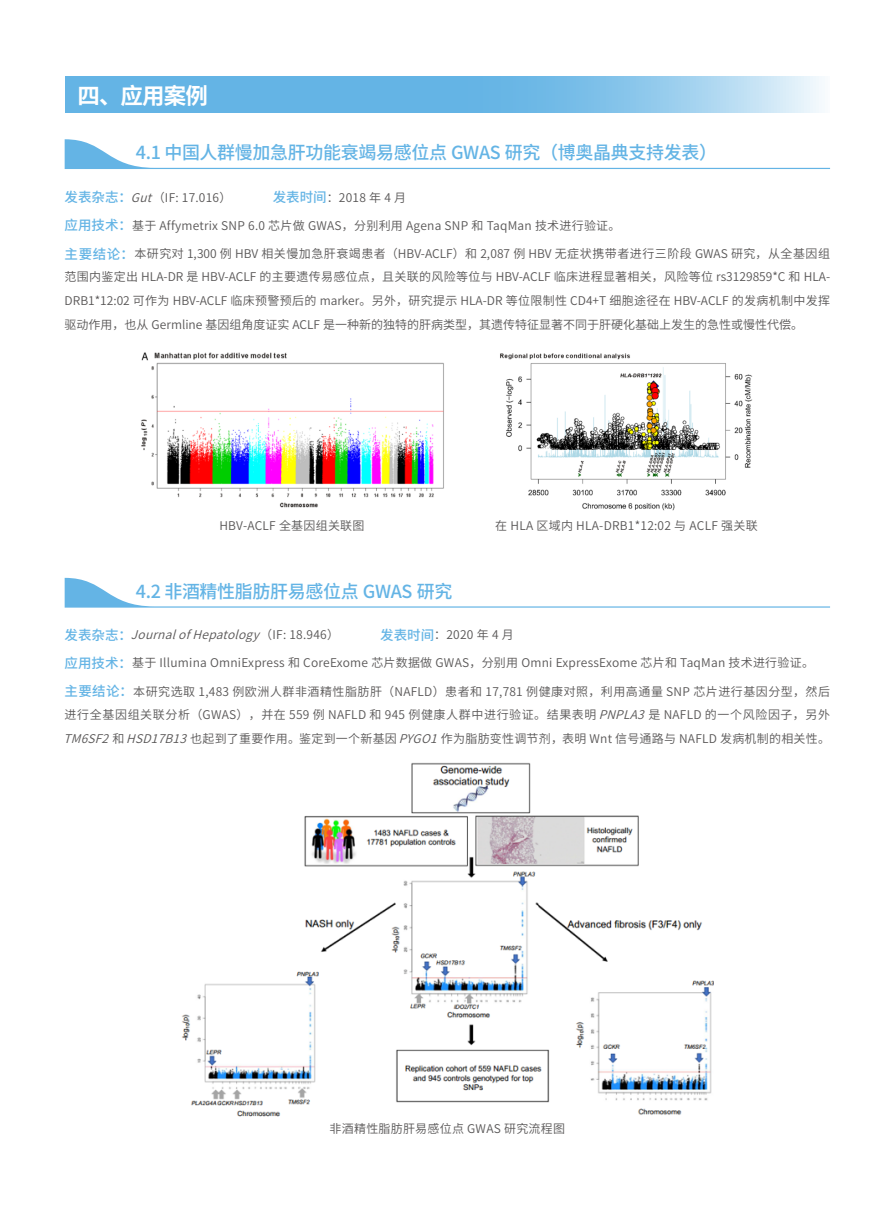
<style>
.page{position:relative;width:893px;height:1212px;background:#fff}
.page>*{position:absolute;margin:0;border:0;box-sizing:border-box;transform-origin:0 0}
.t1{font:700 22.5px "Source Han Sans CN";color:#fff}
.t2{font:500 18px "Source Han Sans CN";letter-spacing:-.02em;color:#64b4e5}
.t3{font:12px/23.7px "Source Han Sans CN";letter-spacing:.02em;color:#595757;text-align:justify}
.t4{font:italic 12px "Source Han Sans CN";color:#595757}
.s1{font-weight:500;font-size:13.5px;color:#64b4e5}
.s2{font-style:italic}
.s3{font-weight:500;font-style:normal;font-size:13.5px;color:#64b4e5}
.s4{font-style:normal}
</style>
<div class="page">
<svg style="left:66px;top:77px;width:756px;height:36px;background:#7cbfe8"></svg>
<img style="left:141px;top:352px;width:303px;height:156px">
<img style="left:500px;top:353px;width:253px;height:158px">
<svg style="left:65px;top:578px;width:765px;height:30px"></svg>
<svg style="left:65px;top:139px;width:765px;height:30px"></svg>
<img style="left:182px;top:762px;width:531px;height:355px">
<h1 class="t1" style="left:77px;top:84px;width:132px">四、应用案例</h1>
<h2 class="t2" style="left:136px;top:143px;width:583px">4.1 中国人群慢加急肝功能衰竭易感位点 GWAS 研究（博奥晶典支持发表）</h2>
<p class="t3" style="left:65px;top:186px;width:168px"><span class="s1">发表杂志：</span><span class="s2">Gut</span>（IF: 17.016）</p>
<p class="t3" style="left:273px;top:186px;width:135px"><span class="s1">发表时间</span>：2018 年 4 月</p>
<p class="t3" style="left:65px;top:214px;width:557px"><span class="s1">应用技术：</span>基于 Affymetrix SNP 6.0 芯片做 GWAS，分别利用 Agena SNP 和 TaqMan 技术进行验证。</p>
<p class="t3" style="left:65px;top:242px;width:767px"><span class="s1">主要结论：</span>本研究对 1,300 例 HBV 相关慢加急肝衰竭患者（HBV-ACLF）和 2,087 例 HBV 无症状携带者进行三阶段 GWAS 研究，从全基因组范围内鉴定出 HLA-DR 是 HBV-ACLF 的主要遗传易感位点，且关联的风险等位与 HBV-ACLF 临床进程显著相关，风险等位 rs3129859*C 和 HLA-DRB1*12:02 可作为 HBV-ACLF 临床预警预后的 marker。另外，研究提示 HLA-DR 等位限制性 CD4+T 细胞途径在 HBV-ACLF 的发病机制中发挥驱动作用，也从 Germline 基因组角度证实 ACLF 是一种新的独特的肝病类型，其遗传特征显著不同于肝硬化基础上发生的急性或慢性代偿。</p>
<p class="t3" style="left:219px;top:514px;width:147px">HBV-ACLF 全基因组关联图</p>
<p class="t3" style="left:495px;top:514px;width:264px">在 HLA 区域内 HLA-DRB1*12:02 与 ACLF 强关联</p>
<h2 class="t2" style="left:136px;top:581px;width:318px">4.2 非酒精性脂肪肝易感位点 GWAS 研究</h2>
<p class="t4" style="left:65px;top:628px;width:276px"><span class="s3">发表杂志：</span> JournalofHepatology<span class="s4">（ I F : 1 8 . 9 4 6 ）</span></p>
<p class="t3" style="left:380px;top:623px;width:135px"><span class="s1">发表时间</span>：2020 年 4 月</p>
<p class="t3" style="left:65px;top:651px;width:751px"><span class="s1">应用技术：</span>基于 Illumina OmniExpress 和 CoreExome 芯片数据做 GWAS，分别用 Omni ExpressExome 芯片和 TaqMan 技术进行验证。</p>
<p class="t3" style="left:63px;top:679px;width:768px"><span class="s1">主要结论：</span>本研究选取 1,483 例欧洲人群非酒精性脂肪肝（NAFLD）患者和 17,781 例健康对照，利用高通量 SNP 芯片进行基因分型，然后进行全基因组关联分析（GWAS），并在 559 例 NAFLD 和 945 例健康人群中进行验证。结果表明 <span class="s2">PNPLA3</span>是 NAFLD 的一个风险因子，另外<span class="s2">TM6SF2</span>和<span class="s2">HSD17B13</span>也起到了重要作用。鉴定到一个新基因<span class="s2">PYGO1</span>作为脂肪变性调节剂，表明 Wnt 信号通路与 NAFLD 发病机制的相关性。</p>
<p class="t3" style="left:330px;top:1116px;width:237px">非酒精性脂肪肝易感位点 GWAS 研究流程图</p>
</div>
